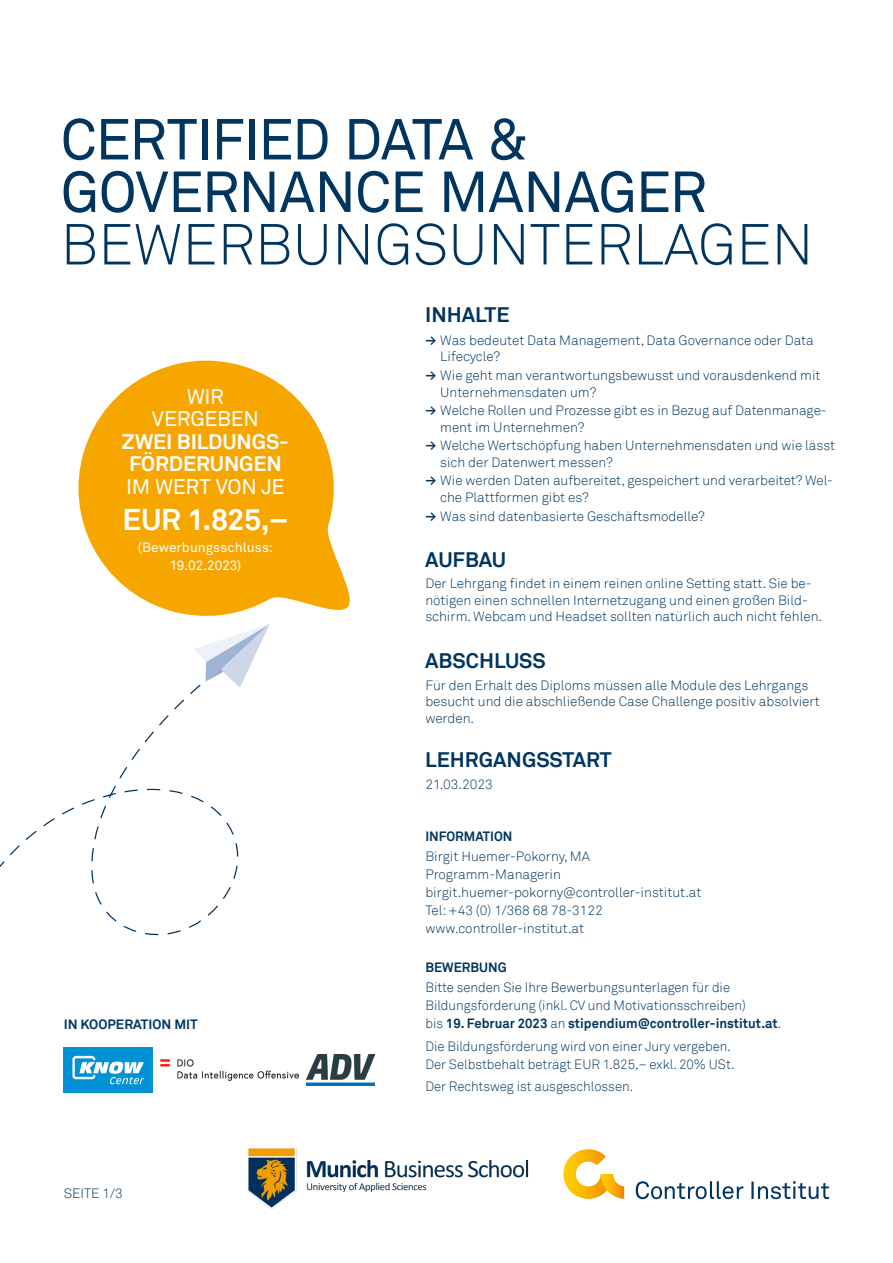
<style>
.page{position:relative;width:893px;height:1263px;background:#fff}
.page>*{position:absolute;margin:0;border:0;box-sizing:border-box;transform-origin:0 0}
.t1{font:57px/52.5px "Akkurat Pro";letter-spacing:-.025em;color:#003560}
.t2{font:300 57px "Akkurat";color:#003560}
.t3{font:700 30px "Akkurat";letter-spacing:-.015em;color:#fff}
.t4{font:700 21px "Akkurat";color:#003560}
.t5{font:700 21px/22.5px "Akkurat";letter-spacing:-.005em;color:#fff;text-align:center}
.t6{font:21px/22.5px "Akkurat Pro";letter-spacing:-.015em;color:#fff;text-align:center}
.t7{font:300 13.5px/16.5px "Akkurat";color:#003560}
.t8{font:700 13.5px "Akkurat";color:#003560}
.t9{font:13.5px/18px "Akkurat Pro";letter-spacing:.005em;color:#fff;text-align:center}
.s1{font-weight:700}
.s2{font-family:"Akkurat Pro";font-weight:700}
</style>
<div class="page">
<svg style="left:636px;top:1181px;width:193px;height:18px"></svg>
<svg style="left:563px;top:1149px;width:61px;height:50px"></svg>
<svg style="left:91px;top:624px;width:179px;height:312px"></svg>
<img style="left:64px;top:1047px;width:89px;height:45px">
<svg style="left:78px;top:360px;width:272px;height:256px;fill:#f7a600"></svg>
<img style="left:161px;top:1059px;width:138px;height:21px">
<img style="left:306px;top:1054px;width:68px;height:31px">
<img style="left:248px;top:1147px;width:280px;height:62px">
<h1 class="t1" style="left:61px;top:115px;width:648px">CERTIFIED DATA &amp;<br>GOVERNANCE MANAGER</h1>
<h1 class="t2" style="left:61px;top:211px;width:754px">BEWERBUNGSUNTERLAGEN</h1>
<h3 class="t6" style="left:152px;top:386px;width:109px">WIR<br>VERGEBEN</h3>
<h3 class="t5" style="left:122px;top:430px;width:169px">ZWEI BILDUNGS-<br>FÖRDERUNGEN</h3>
<h3 class="t6" style="left:126px;top:476px;width:160px">IM WERT VON JE</h3>
<h2 class="t3" style="left:122px;top:500px;width:168px">EUR 1.825,–</h2>
<p class="t9" style="left:138px;top:538px;width:137px">(Bewerbungsschluss:<br>19.02.2023)</p>
<p class="t8" style="left:64px;top:1016px;width:135px">IN KOOPERATION MIT</p>
<p class="t7" style="left:64px;top:1186px;width:60px">SEITE 1/3</p>
<h3 class="t4" style="left:425px;top:301px;width:86px">INHALTE</h3>
<p class="t7" style="left:440px;top:332px;width:375px;text-indent:-15px"><span class="s1">≥</span> Was bedeutet Data Management, Data Governance oder Data<br>Lifecycle?</p>
<p class="t7" style="left:440px;top:367px;width:382px;text-indent:-15px"><span class="s1">≥</span> Wie geht man verantwortungsbewusst und vorausdenkend mit<br>Unternehmensdaten um?</p>
<p class="t7" style="left:440px;top:402px;width:388px;text-indent:-15px"><span class="s1">≥</span> Welche Rollen und Prozesse gibt es in Bezug auf Datenmanage&shy;ment im Unternehmen?</p>
<p class="t7" style="left:440px;top:438px;width:397px;text-indent:-15px"><span class="s1">≥</span> Welche Wertschöpfung haben Unternehmensdaten und wie lässt sich der Datenwert messen?</p>
<p class="t7" style="left:440px;top:473px;width:394px;text-indent:-15px"><span class="s1">≥</span> Wie werden Daten aufbereitet, gespeichert und verarbeitet? Wel&shy;che Plattformen gibt es?</p>
<p class="t7" style="left:425px;top:508px;width:281px"><span class="s1">≥</span> Was sind datenbasierte Geschäftsmodelle?</p>
<h3 class="t4" style="left:425px;top:546px;width:83px">AUFBAU</h3>
<p class="t7" style="left:425px;top:576px;width:398px">Der Lehrgang findet in einem reinen online Setting statt. Sie be&shy;nötigen einen schnellen Internetzugang und einen großen Bild&shy;schirm. Webcam und Headset sollten natürlich auch nicht fehlen.</p>
<h3 class="t4" style="left:425px;top:647px;width:122px">ABSCHLUSS</h3>
<p class="t7" style="left:425px;top:677px;width:396px">Für den Erhalt des Diploms müssen alle Module des Lehrgangs besucht und die abschließende Case Challenge positiv absolviert werden.</p>
<h3 class="t4" style="left:425px;top:747px;width:188px">LEHRGANGSSTART</h3>
<p class="t7" style="left:425px;top:776px;width:69px">21.03.2023</p>
<p class="t8" style="left:425px;top:827px;width:89px">INFORMATION</p>
<p class="t7" style="left:425px;top:847px;width:278px;line-height:18px">Birgit Huemer-Pokorny, MA<br>Programm-Managerin birgit.huemer-pokorny@controller-institut.at<br>Tel: +43 (0) 1/368 68 78-3122 www.controller-institut.at</p>
<p class="t8" style="left:425px;top:959px;width:83px">BEWERBUNG</p>
<p class="t7" style="left:425px;top:979px;width:357px;line-height:18px">Bitte senden Sie Ihre Bewerbungsunterlagen für die<br>Bildungsförderung (inkl. CV und Motivationsschreiben)<br>bis <span class="s1">19. F</span><span class="s2">ebrua</span><span class="s1">r 2023</span> an <span class="s1">stipendium@controller-institut.at</span>.</p>
<p class="t7" style="left:425px;top:1037px;width:311px;line-height:18px">Die Bildungsförderung wird von einer Jury vergeben.<br>Der Selbstbehalt beträgt EUR 1.825,– exkl. 20% USt.</p>
<p class="t7" style="left:425px;top:1078px;width:209px">Der Rechtsweg ist ausgeschlossen.</p>
</div>
